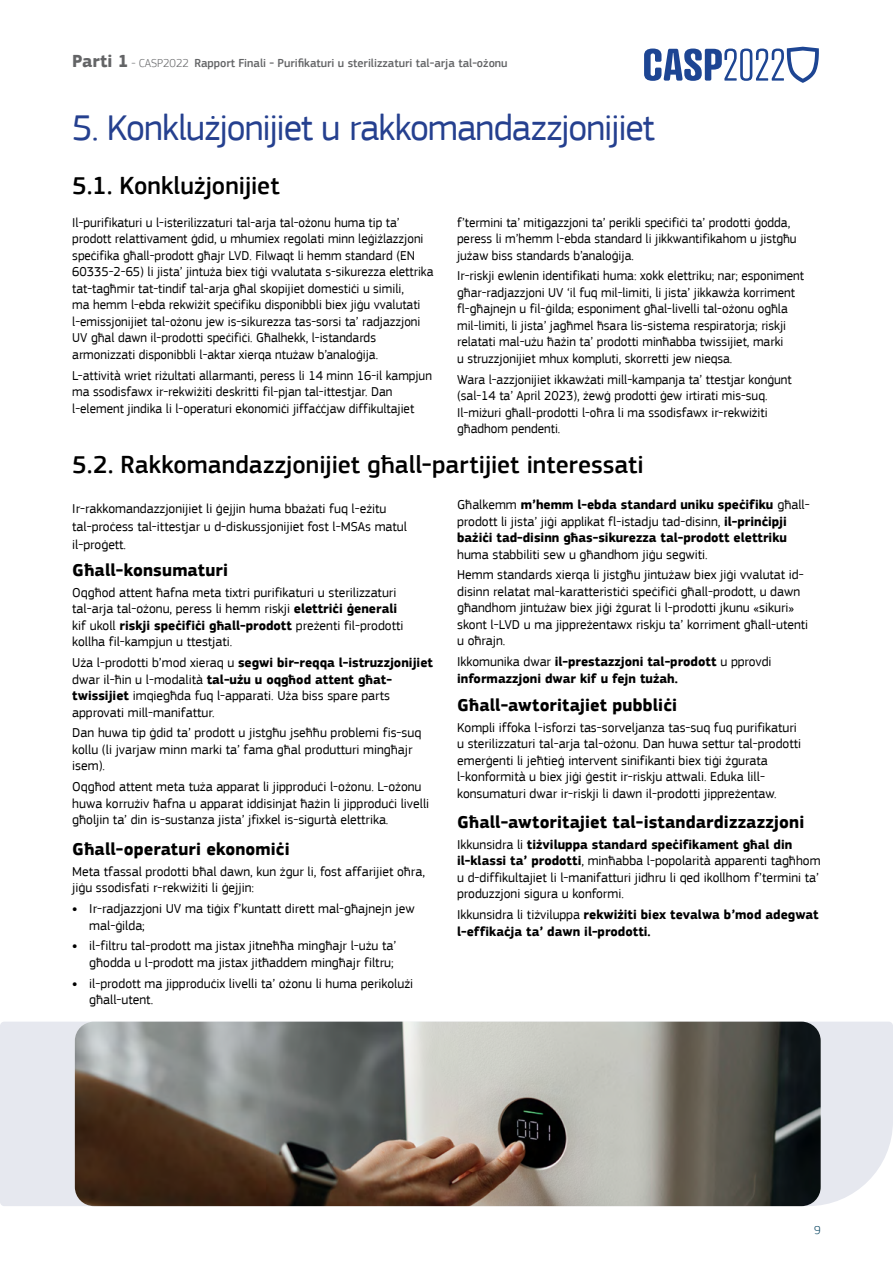
<style>
.page{position:relative;width:893px;height:1263px;background:#fff}
.page>*{position:absolute;margin:0;border:0;box-sizing:border-box;transform-origin:0 0}
.t1{font:37.5px "EC Square Sans Pro";letter-spacing:-.03em;color:#25408f}
.t2{font:500 25.5px "EC Square Sans Pro";color:#000}
.t3{font:700 18px "EC Square Sans Pro";letter-spacing:.005em;color:#000}
.t4{font:13.5px/16.5px "EC Square Sans Pro";color:#000}
.t5{font:700 13.5px/16.5px "EC Square Sans Pro";color:#000}
.t6{font:500 12px "EC Square Sans Pro";color:#636466}
.t7{font:300 12px "EC Square Sans Pro";color:#02405d}
.s1{font-weight:700;font-size:18px}
.s2{font-weight:300}
.s3{font-weight:700}
.s4{font-weight:400}
</style>
<div class="page">
<div style="left:0;top:1022px;width:893px;height:184px;background:#e6e8ef"></div>
<img style="left:75px;top:1022px;width:746px;height:184px">
<svg style="left:644px;top:47px;width:175px;height:36px"></svg>
<p class="t6" style="left:72px;top:56px;width:437px"><span class="s1">Parti 1</span> <span class="s2">- CASP2022</span> Rapport Finali - Purifikaturi u sterilizzaturi tal-arja tal-ożonu</p>
<h1 class="t1" style="left:72px;top:105px;width:584px">5. Konklużjonijiet u rakkomandazzjonijiet</h1>
<h2 class="t2" style="left:72px;top:170px;width:209px">5.1. Konklużjonijiet</h2>
<p class="t4" style="left:457px;top:214px;width:341px">f’termini ta’ mitigazzjoni ta’ perikli speċifiċi ta’ prodotti ġodda, peress li m’hemm l-ebda standard li jikkwantifikahom u jistgħu jużaw biss standards b’analoġija.</p>
<p class="t4" style="left:457px;top:268px;width:348px">Ir-riskji ewlenin identifikati huma: xokk elettriku; nar; esponiment għar-radjazzjoni UV ‘il fuq mil-limiti, li jista’ jikkawża korriment fl-għajnejn u fil-ġilda; esponiment għal-livelli tal-ożonu ogħla mil-limiti, li jista’ jagħmel ħsara lis-sistema respiratorja; riskji relatati mal-użu ħażin ta’ prodotti minħabba twissijiet, marki<br>u struzzjonijiet mhux kompluti, skorretti jew nieqsa.</p>
<p class="t4" style="left:457px;top:371px;width:336px">Wara l-azzjonijiet ikkawżati mill-kampanja ta’ ttestjar konġunt (sal-14 ta’ April 2023), żewġ prodotti ġew irtirati mis-suq.<br>Il-miżuri għall-prodotti l-oħra li ma ssodisfawx ir-rekwiżiti għadhom pendenti.</p>
<p class="t4" style="left:72px;top:214px;width:363px">Il-purifikaturi u l-isterilizzaturi tal-arja tal-ożonu huma tip ta’ prodott relattivament ġdid, u mhumiex regolati minn leġiżlazzjoni speċifika għall-prodott għajr LVD. Filwaqt li hemm standard (EN 60335-2-65) li jista’ jintuża biex tiġi vvalutata s-sikurezza elettrika tat-tagħmir tat-tindif tal-arja għal skopijiet domestiċi u simili,<br>ma hemm l-ebda rekwiżit speċifiku disponibbli biex jiġu vvalutati l-emissjonijiet tal-ożonu jew is-sikurezza tas-sorsi ta’ radjazzjoni UV għal dawn il-prodotti speċifiċi. Għalhekk, l-istandards armonizzati disponibbli l-aktar xierqa ntużaw b’analoġija.</p>
<p class="t4" style="left:72px;top:367px;width:361px">L-attività wriet riżultati allarmanti, peress li 14 minn 16-il kampjun ma ssodisfawx ir-rekwiżiti deskritti fil-pjan tal-ittestjar. Dan l-element jindika li l-operaturi ekonomiċi jiffaċċjaw diffikultajiet</p>
<h2 class="t2" style="left:72px;top:449px;width:573px">5.2. Rakkomandazzjonijiet għall-partijiet interessati</h2>
<p class="t4" style="left:72px;top:500px;width:336px;line-height:18px">Ir-rakkomandazzjonijiet li ġejjin huma bbażati fuq l-eżitu tal-proċess tal-ittestjar u d-diskussjonijiet fost l-MSAs matul il-proġett.</p>
<h3 class="t3" style="left:72px;top:559px;width:157px">Għall-konsumaturi</h3>
<p class="t4" style="left:72px;top:584px;width:333px">Oqgħod attent ħafna meta tixtri purifikaturi u sterilizzaturi tal-arja tal-ożonu, peress li hemm riskji <span class="s3">elettriċi ġenerali </span>kif ukoll <span class="s3">riskji speċifiċi għall-prodott</span> preżenti fil-prodotti kollha fil-kampjun u ttestjati.</p>
<p class="t4" style="left:72px;top:654px;width:362px">Uża l-prodotti b’mod xieraq u <span class="s3">segwi bir-reqqa l-istruzzjonijiet </span>dwar il-ħin u l-modalità <span class="s3">tal-użu u oqgħod attent għat&shy;twissijiet</span> imqiegħda fuq l-apparati. Uża biss spare parts approvati mill-manifattur.</p>
<p class="t4" style="left:72px;top:725px;width:350px">Dan huwa tip ġdid ta’ prodott u jistgħu jseħħu problemi fis-suq kollu (li jvarjaw minn marki ta’ fama għal produtturi mingħajr isem).</p>
<p class="t4" style="left:72px;top:778px;width:358px">Oqgħod attent meta tuża apparat li jipproduċi l-ożonu. L-ożonu huwa korrużiv ħafna u apparat iddisinjat ħażin li jipproduċi livelli għoljin ta’ din is-sustanza jista’ jfixkel is-sigurtà elettrika.</p>
<h3 class="t3" style="left:72px;top:838px;width:219px">Għall-operaturi ekonomiċi</h3>
<p class="t4" style="left:72px;top:863px;width:354px">Meta tfassal prodotti bħal dawn, kun żgur li, fost affarijiet oħra, jiġu ssodisfati r-rekwiżiti li ġejjin:</p>
<p class="t4" style="left:89px;top:900px;width:327px;text-indent:-17px"><span class="s3">•</span> Ir-radjazzjoni UV ma tiġix f’kuntatt dirett mal-għajnejn jew mal-ġilda;</p>
<p class="t4" style="left:72px;top:938px;width:326px;text-align:right"><span class="s3">•</span> il-filtru tal-prodott ma jistax jitneħħa mingħajr l-użu ta’ għodda u l-prodott ma jistax jitħaddem mingħajr filtru;</p>
<p class="t4" style="left:89px;top:975px;width:325px;text-indent:-17px"><span class="s3">•</span> il-prodott ma jipproduċix livelli ta’ ożonu li huma perikolużi għall-utent.</p>
<p class="t5" style="left:457px;top:497px;width:354px"><span class="s4">Għalkemm</span> m’hemm l-ebda standard uniku speċifiku <span class="s4">għall&shy;prodott li jista’ jiġi applikat fl-istadju tad-disinn,</span> il-prinċipji bażiċi tad-disinn għas-sikurezza tal-prodott elettriku</p>
<p class="t4" style="left:457px;top:544px;width:348px;line-height:20.7px">huma stabbiliti sew u għandhom jiġu segwiti.<br>Hemm standards xierqa li jistgħu jintużaw biex jiġi vvalutat id-</p>
<p class="t4" style="left:457px;top:583px;width:353px">disinn relatat mal-karatteristiċi speċifiċi għall-prodott, u dawn għandhom jintużaw biex jiġi żgurat li l-prodotti jkunu «sikuri» skont l-LVD u ma jippreżentawx riskju ta’ korriment għall-utenti u oħrajn.</p>
<p class="t5" style="left:457px;top:654px;width:316px"><span class="s4">Ikkomunika dwar</span> il-prestazzjoni tal-prodott <span class="s4">u pprovdi </span>informazzjoni dwar kif u fejn tużah.</p>
<h3 class="t3" style="left:457px;top:694px;width:222px">Għall-awtoritajiet pubbliċi</h3>
<p class="t4" style="left:457px;top:719px;width:345px">Kompli iffoka l-isforzi tas-sorveljanza tas-suq fuq purifikaturi u sterilizzaturi tal-arja tal-ożonu. Dan huwa settur tal-prodotti emerġenti li jeħtieġ intervent sinifikanti biex tiġi żgurata l-konformità u biex jiġi ġestit ir-riskju attwali. Eduka lill&shy;konsumaturi dwar ir-riskji li dawn il-prodotti jippreżentaw.</p>
<h3 class="t3" style="left:457px;top:811px;width:349px">Għall-awtoritajiet tal-istandardizzazzjoni</h3>
<p class="t4" style="left:457px;top:836px;width:365px">Ikkunsidra li <span class="s3">tiżviluppa standard speċifikament għal din il-klassi ta’ prodotti</span>, minħabba l-popolarità apparenti tagħhom u d-diffikultajiet li l-manifatturi jidhru li qed ikollhom f’termini ta’ produzzjoni sigura u konformi.</p>
<p class="t5" style="left:457px;top:907px;width:363px"><span class="s4">Ikkunsidra li tiżviluppa</span> rekwiżiti biex tevalwa b’mod adegwat l-effikaċja ta’ dawn il-prodotti.</p>
<p class="t7" style="left:814px;top:1223px;width:8px">9</p>
</div>
